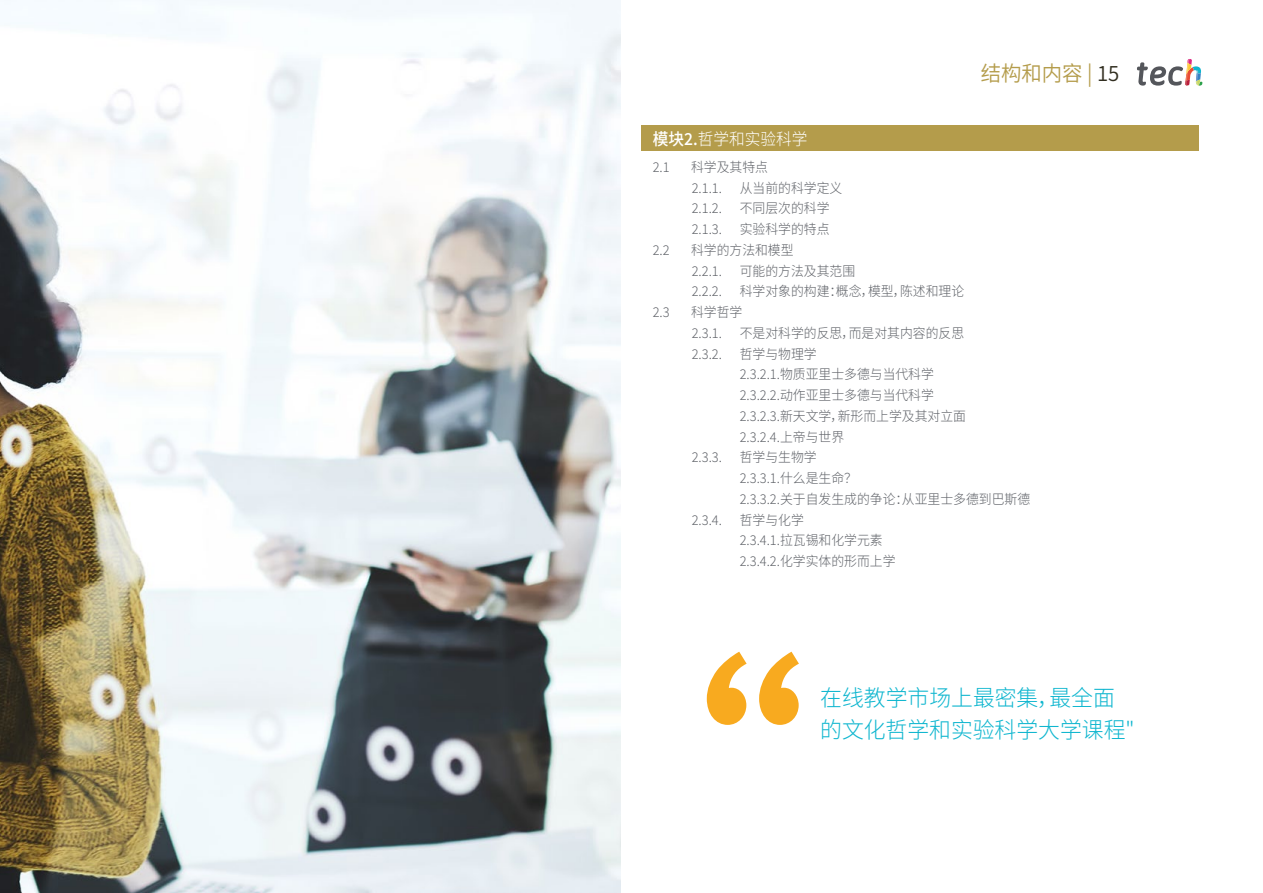
<style>
.page{position:relative;width:1263px;height:893px;background:#fff}
.page>*{position:absolute;margin:0;border:0;box-sizing:border-box;transform-origin:0 0}
.t1{font:300 22.5px/31.5px "Source Han Sans CN";color:#0fb6cf}
.t2{font:21px "Source Han Sans CN";color:#b49c4b}
.t3{font:300 16.5px "Source Han Sans CN";color:#fff;scale:.95 1}
.t4{font:300 13.5px/20.7px "Source Han Sans CN";color:#61646a;scale:.95 1}
.s1{color:#312e20}
.s2{font-weight:500}
</style>
<div class="page">
<svg style="left:1137px;top:59px;width:65px;height:27px"></svg>
<svg style="left:707px;top:652px;width:92px;height:73px"></svg>
<div style="left:642px;top:125px;width:557px;height:26px;background:#b49c4b"></div>
<img style="left:0;top:0;width:621px;height:893px">
<h2 class="t2" style="left:981px;top:61px;width:140px">结构和内容 | <span class="s1">15</span></h2>
<p class="t3" style="left:653px;top:129px;width:164px"><span class="s2">模块2.</span>哲学和实验科学</p>
<p class="t4" style="left:653px;top:157px;width:19px">2.1</p>
<p class="t4" style="left:691px;top:157px;width:82px">科学及其特点<br>2.1.1.</p>
<p class="t4" style="left:740px;top:178px;width:109px">从当前的科学定义</p>
<p class="t4" style="left:692px;top:198px;width:33px">2.1.2.</p>
<p class="t4" style="left:740px;top:198px;width:96px">不同层次的科学</p>
<p class="t4" style="left:692px;top:219px;width:33px">2.1.3.</p>
<p class="t4" style="left:740px;top:219px;width:96px">实验科学的特点</p>
<p class="t4" style="left:653px;top:240px;width:19px">2.2</p>
<p class="t4" style="left:691px;top:240px;width:110px">科学的方法和模型<br>2.2.1.</p>
<p class="t4" style="left:740px;top:261px;width:123px">可能的方法及其范围</p>
<p class="t4" style="left:692px;top:281px;width:33px">2.2.2.</p>
<p class="t4" style="left:740px;top:281px;width:238px">科学对象的构建：概念，模型，陈述和理论</p>
<p class="t4" style="left:653px;top:302px;width:19px">2.3</p>
<p class="t4" style="left:691px;top:302px;width:56px">科学哲学<br>2.3.1.</p>
<p class="t4" style="left:740px;top:323px;width:238px">不是对科学的反思，而是对其内容的反思</p>
<p class="t4" style="left:692px;top:344px;width:33px">2.3.2.</p>
<p class="t4" style="left:740px;top:344px;width:240px">哲学与物理学<br>2.3.2.1.物质亚里士多德与当代科学<br>2.3.2.2.动作亚里士多德与当代科学<br>2.3.2.3.新天文学，新形而上学及其对立面<br>2.3.2.4.上帝与世界</p>
<p class="t4" style="left:692px;top:447px;width:33px">2.3.3.</p>
<p class="t4" style="left:740px;top:447px;width:307px">哲学与生物学<br>2.3.3.1.什么是生命？<br>2.3.3.2.关于自发生成的争论：从亚里士多德到巴斯德</p>
<p class="t4" style="left:692px;top:510px;width:33px">2.3.4.</p>
<p class="t4" style="left:740px;top:510px;width:165px">哲学与化学<br>2.3.4.1.拉瓦锡和化学元素<br>2.3.4.2.化学实体的形而上学</p>
<h1 class="t1" style="left:820px;top:683px;width:316px">在线教学市场上最密集，最全面的文化哲学和实验科学大学课程"</h1>
</div>
